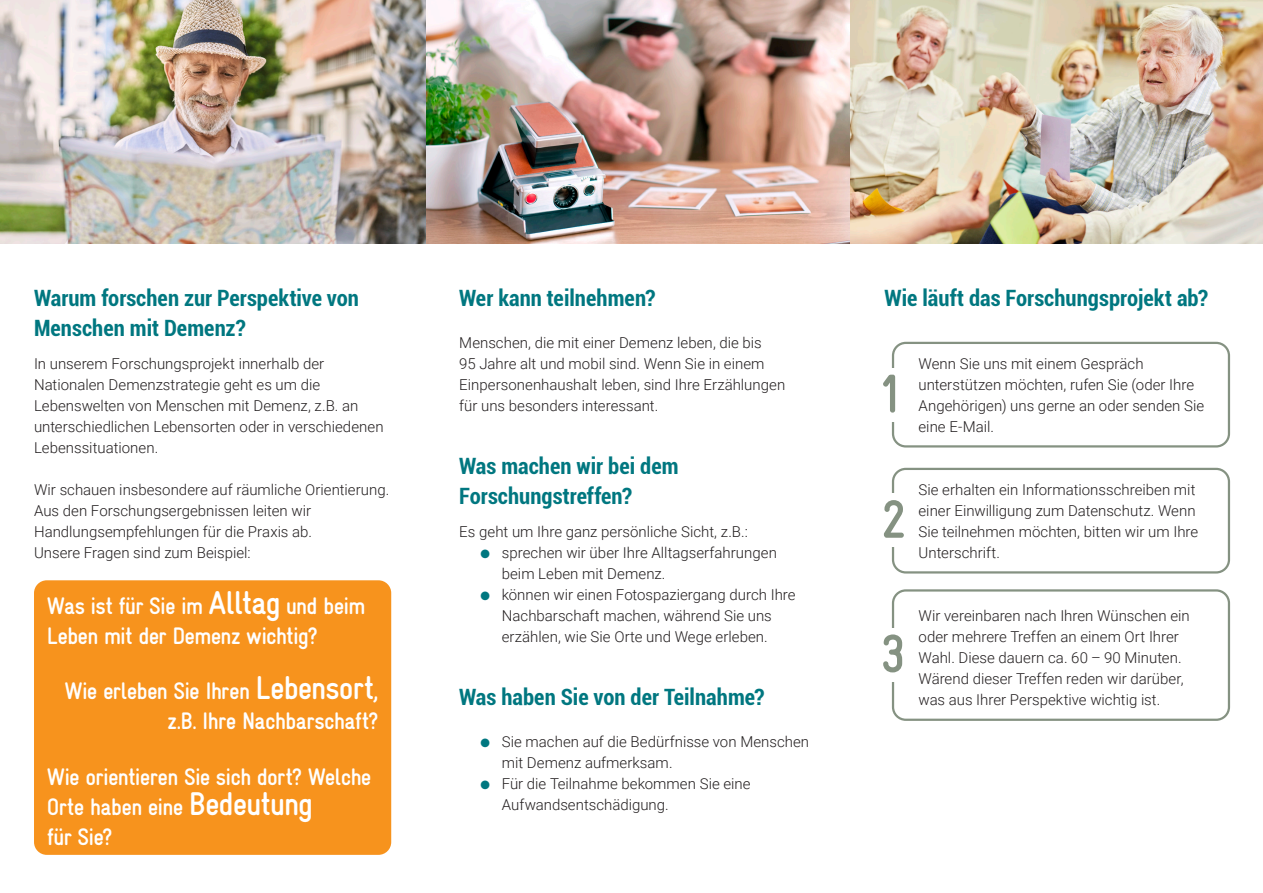
<style>
.page{position:relative;width:1263px;height:893px;background:#fff}
.page>*{position:absolute;margin:0;border:0;box-sizing:border-box;transform-origin:0 0}
.t1{font:700 54px "Gravur Condensed";color:#859282}
.t2{font:700 24px/30px "Gravur Condensed";letter-spacing:-.03em;color:#fff}
.t3{font:700 condensed 22.5px/30px "Roboto";letter-spacing:.005em;color:#007780}
.t4{font:300 15px/21px "Roboto";color:#231f20}
.s1{font-size:33px}
.s2{color:#007780}
</style>
<div class="page">
<div style="left:892px;top:342px;width:338px;height:106px;border:2px solid #859282;border-radius:13px"></div>
<div style="left:892px;top:468px;width:338px;height:106px;border:2px solid #859282;border-radius:13px"></div>
<div style="left:892px;top:589px;width:338px;height:132px;border:2px solid #859282;border-radius:13px"></div>
<img style="left:0;top:0;width:1263px;height:243px">
<div style="left:34px;top:580px;width:357px;height:275px;background:#f7931d;border-radius:13px"></div>
<div style="left:878px;top:368px;width:35px;height:54px;background:#fff"></div>
<div style="left:881px;top:494px;width:35px;height:53px;background:#fff"></div>
<div style="left:880px;top:628px;width:35px;height:53px;background:#fff"></div>
<h3 class="t3" style="left:34px;top:282px;width:326px">Warum forschen zur Perspektive von<br>Menschen mit Demenz?</h3>
<p class="t4" style="left:34px;top:353px;width:351px">In unserem Forschungsprojekt innerhalb der Nationalen Demenzstrategie geht es um die Lebenswelten von Menschen mit Demenz, z.B. an unterschiedlichen Lebensorten oder in verschiedenen Lebenssituationen.</p>
<p class="t4" style="left:34px;top:479px;width:357px">Wir schauen insbesondere auf räumliche Orientierung.<br>Aus den Forschungsergebnissen leiten wir Handlungsempfehlungen für die Praxis ab.<br>Unsere Fragen sind zum Beispiel:</p>
<h2 class="t2" style="left:47px;top:590px;width:320px">Was ist für Sie im <span class="s1">Alltag</span> und beim<br>Leben mit der Demenz wichtig?</h2>
<h2 class="t2" style="left:64px;top:676px;width:316px;text-align:right">Wie erleben Sie Ihren <span class="s1">Lebensort</span>, z.B. Ihre Nachbarschaft?</h2>
<h2 class="t2" style="left:47px;top:761px;width:326px">Wie orientieren Sie sich dort? Welche<br>Orte haben eine <span class="s1">Bedeutung<br></span>für Sie?</h2>
<h3 class="t3" style="left:459px;top:282px;width:198px">Wer kann teilnehmen?</h3>
<p class="t4" style="left:459px;top:332px;width:327px">Menschen, die mit einer Demenz leben, die bis<br>95 Jahre alt und mobil sind. Wenn Sie in einem Einpersonenhaushalt leben, sind Ihre Erzählungen für uns besonders interessant.</p>
<h3 class="t3" style="left:459px;top:450px;width:221px">Was machen wir bei dem<br>Forschungstreffen?</h3>
<p class="t4" style="left:459px;top:521px;width:290px">Es geht um Ihre ganz persönliche Sicht, z.B.:</p>
<p class="t4" style="left:502px;top:542px;width:277px;text-indent:-21px"><span class="s2">●</span> sprechen wir über Ihre Alltagserfahrungen beim Leben mit Demenz.</p>
<p class="t4" style="left:480px;top:584px;width:317px;text-align:center"><span class="s2">●</span> können wir einen Fotospaziergang durch Ihre<br>Nachbarschaft machen, während Sie uns erzählen, wie Sie Orte und Wege erleben.</p>
<h3 class="t3" style="left:459px;top:681px;width:307px">Was haben Sie von der Teilnahme?</h3>
<p class="t4" style="left:502px;top:731px;width:309px;text-indent:-21px"><span class="s2">●</span> Sie machen auf die Bedürfnisse von Menschen mit Demenz aufmerksam.</p>
<p class="t4" style="left:502px;top:773px;width:250px;text-indent:-21px"><span class="s2">●</span> Für die Teilnahme bekommen Sie eine<br>Aufwandsentschädigung.</p>
<h3 class="t3" style="left:884px;top:282px;width:325px">Wie läuft das Forschungsprojekt ab?</h3>
<h1 class="t1" style="left:878px;top:364px;width:25px">1</h1>
<p class="t4" style="left:918px;top:353px;width:287px">Wenn Sie uns mit einem Gespräch unterstützen möchten, rufen Sie (oder Ihre<br>Angehörigen) uns gerne an oder senden Sie eine E-Mail.</p>
<h1 class="t1" style="left:881px;top:489px;width:27px">2</h1>
<p class="t4" style="left:918px;top:479px;width:281px">Sie erhalten ein Informationsschreiben mit einer Einwilligung zum Datenschutz. Wenn Sie teilnehmen möchten, bitten wir um Ihre Unterschrift.</p>
<h1 class="t1" style="left:880px;top:624px;width:26px">3</h1>
<p class="t4" style="left:918px;top:605px;width:273px">Wir vereinbaren nach Ihren Wünschen ein oder mehrere Treffen an einem Ort Ihrer Wahl. Diese dauern ca. 60 – 90 Minuten.<br>Wärend dieser Treffen reden wir darüber, was aus Ihrer Perspektive wichtig ist.</p>
</div>
